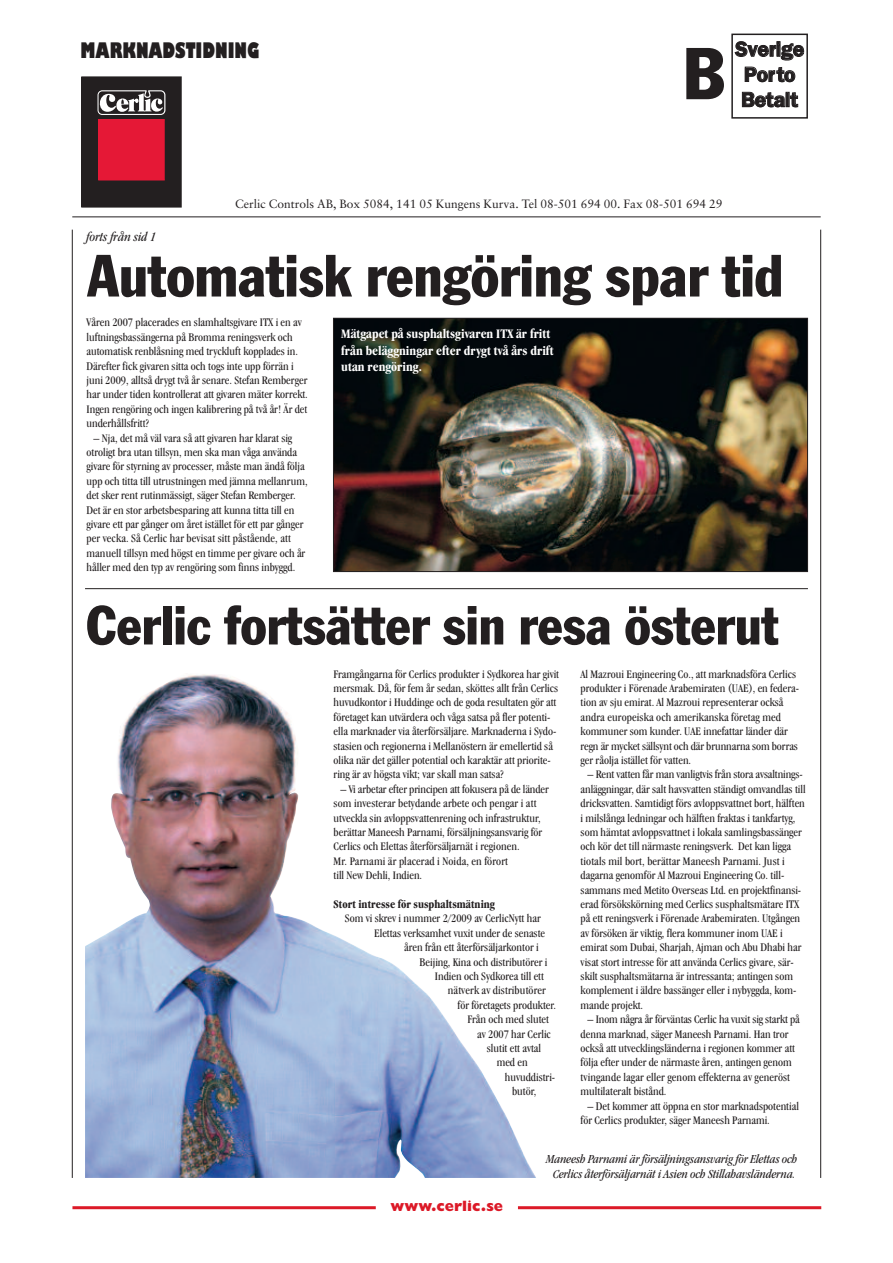
<style>
.page{position:relative;width:893px;height:1263px;background:#fff}
.page>*{position:absolute;margin:0;border:0;box-sizing:border-box;transform-origin:0 0}
.t1{font:condensed 72px "Franklin Gothic";color:#231f20}
.t2{font:condensed 58.5px "Franklin Gothic";color:#231f20}
.t3{font:condensed 54px "Franklin Gothic";color:#231f20}
.t4{font:600 21px/25.2px "Franklin Gothic";letter-spacing:-.01em;color:#231f20}
.t5{font:800 condensed 21px "Gill Sans";color:#231f20}
.t6{font:800 15px "Gill Sans";color:#dc1927}
.t7{font:700 condensed 13.5px/16.2px "Garamond IT Cby BT";color:#fff}
.t8{font:italic condensed 13.5px "Garamond IT Cby BT";color:#231f20}
.t9{font:italic condensed 12.75px/15.3px "Garamond IT Cby BT";letter-spacing:-.01em;color:#231f20;text-align:center}
.t10{font:condensed 12px/14.4px "Garamond IT Cby BT";color:#231f20}
.t11{font:12px "Sabon";color:#231f20}
.t12{font:700 condensed 12px "Garamond IT Cby BT";color:#231f20}
</style>
<div class="page">
<div style="left:731px;top:34px;width:77px;height:85px;border:2px solid #231f20"></div>
<hr style="left:72px;top:216px;width:749px;height:1px;background:#231f20">
<hr style="left:85px;top:588px;width:723px;height:1px;background:#231f20">
<hr style="left:72px;top:230px;width:1px;height:948px;background:#231f20">
<hr style="left:820px;top:230px;width:1px;height:948px;background:#231f20">
<hr style="left:72px;top:1206px;width:304px;height:3px;background:#dc1927">
<hr style="left:518px;top:1206px;width:303px;height:3px;background:#dc1927">
<img style="left:335px;top:320px;width:471px;height:250px">
<div style="left:333px;top:318px;width:475px;height:254px;border:1px solid #231f20"></div>
<div style="left:82px;top:77px;width:99px;height:130px;background:#231f20"></div>
<div style="left:81px;top:77px;width:101px;height:130px;border:1px solid #231f20"></div>
<div style="left:99px;top:120px;width:65px;height:60px;background:#e51836"></div>
<div style="left:98px;top:119px;width:67px;height:61px;border:1px solid #e51836"></div>
<svg style="left:97px;top:90px;width:68px;height:25px"></svg>
<img style="left:85px;top:674px;width:451px;height:504px">
<h3 class="t5" style="left:81px;top:42px;width:180px">MARKNADSTIDNING</h3>
<h1 class="t1" style="left:683px;top:48px;width:43px">B</h1>
<h3 class="t4" style="left:735px;top:36px;width:71px">Sverige<br>Porto<br>Betalt</h3>
<p class="t8" style="left:87px;top:232px;width:71px">forts från sid 1</p>
<p class="t11" style="left:235px;top:199px;width:489px">Cerlic Controls AB, Box 5084, 141 05 Kungens Kurva. Tel 08-501 694 00. Fax 08-501 694 29</p>
<h2 class="t2" style="left:87px;top:255px;width:698px">Automatisk rengöring spar tid</h2>
<p class="t7" style="left:341px;top:327px;width:214px">Mätgapet på susphaltsgivaren ITX är fritt från beläggningar efter drygt två års drift utan rengöring.</p>
<p class="t10" style="left:87px;top:316px;width:223px">Våren 2007 placerades en slamhaltsgivare ITX i en av luftningsbassängerna på Bromma reningsverk och automatisk renblåsning med tryckluft kopplades in.<br>Därefter fick givaren sitta och togs inte upp förrän i juni 2009, alltså drygt två år senare. Stefan Remberger har under tiden kontrollerat att givaren mäter korrekt.<br>Ingen rengöring och ingen kalibrering på två år! Är det underhållsfritt?</p>
<p class="t10" style="left:87px;top:432px;width:223px;text-indent:7px">– Nja, det må väl vara så att givaren har klarat sig otroligt bra utan tillsyn, men ska man våga använda givare för styrning av processer, måste man ändå följa upp och titta till utrustningen med jämna mellanrum, det sker rent rutinmässigt, säger Stefan Remberger.<br>Det är en stor arbetsbesparing att kunna titta till en givare ett par gånger om året istället för ett par gånger per vecka. Så Cerlic har bevisat sitt påstående, att manuell tillsyn med högst en timme per givare och år håller med den typ av rengöring som finns inbyggd.</p>
<h3 class="t3" style="left:87px;top:606px;width:694px">Cerlic fortsätter sin resa österut</h3>
<p class="t10" style="left:334px;top:667px;width:227px">Framgångarna för Cerlics produkter i Sydkorea har givit mersmak. Då, för fem år sedan, sköttes allt från Cerlics huvudkontor i Huddinge och de goda resultaten gör att företaget kan utvärdera och våga satsa på fler potenti&shy;ella marknader via återförsäljare. Marknaderna i Sydo&shy;stasien och regionerna i Mellanöstern är emellertid så olika när det gäller potential och karaktär att priorite&shy;ring är av högsta vikt; var skall man satsa?</p>
<p class="t10" style="left:334px;top:783px;width:217px;text-indent:7px">– Vi arbetar efter principen att fokusera på de länder som investerar betydande arbete och pengar i att utveckla sin avloppsvattenrening och infrastruktur, berättar Maneesh Parnami, försäljningsansvarig för Cerlics och Elettas återförsäljarnät i regionen.<br>Mr. Parnami är placerad i Noida, en förort<br>till New Dehli, Indien.</p>
<p class="t12" style="left:334px;top:899px;width:163px">Stort intresse för susphaltsmätning</p>
<p class="t10" style="left:345px;top:912px;width:197px">Som vi skrev i nummer 2/2009 av CerlicNytt har</p>
<p class="t10" style="left:374px;top:927px;width:172px">Elettas verksamhet vuxit under de senaste</p>
<p class="t10" style="left:404px;top:941px;width:136px">åren från ett återförsäljarkontor i</p>
<p class="t10" style="left:419px;top:955px;width:129px">Beijing, Kina och distributörer i</p>
<p class="t10" style="left:435px;top:970px;width:111px">Indien och Sydkorea till ett</p>
<p class="t10" style="left:448px;top:984px;width:100px">nätverk av distributörer</p>
<p class="t10" style="left:458px;top:999px;width:100px">för företagets produkter.</p>
<p class="t10" style="left:467px;top:1013px;width:83px">Från och med slutet</p>
<p class="t10" style="left:477px;top:1027px;width:75px">av 2007 har Cerlic</p>
<p class="t10" style="left:487px;top:1042px;width:56px">slutit ett avtal</p>
<p class="t10" style="left:497px;top:1056px;width:32px">med en</p>
<p class="t10" style="left:505px;top:1071px;width:52px">huvuddistri-</p>
<p class="t10" style="left:512px;top:1085px;width:26px">butör,</p>
<p class="t10" style="left:581px;top:667px;width:220px">Al Mazroui Engineering Co., att marknadsföra Cerlics produkter i Förenade Arabemiraten (UAE), en federa&shy;tion av sju emirat. Al Mazroui representerar också andra europeiska och amerikanska företag med kommuner som kunder. UAE innefattar länder där regn är mycket sällsynt och där brunnarna som borras ger råolja istället för vatten.</p>
<p class="t10" style="left:581px;top:768px;width:227px;text-indent:7px">– Rent vatten får man vanligtvis från stora avsaltnings&shy;anläggningar, där salt havsvatten ständigt omvandlas till dricksvatten. Samtidigt förs avloppsvattnet bort, hälften i milslånga ledningar och hälften fraktas i tankfartyg, som hämtat avloppsvattnet i lokala samlingsbassänger och kör det till närmaste reningsverk. Det kan ligga tiotals mil bort, berättar Maneesh Parnami. Just i dagarna genomför Al Mazroui Engineering Co. till&shy;sammans med Metito Overseas Ltd. en projektfinansi&shy;erad försökskörning med Cerlics susphaltsmätare ITX på ett reningsverk i Förenade Arabemiraten. Utgången av försöken är viktig, flera kommuner inom UAE i emirat som Dubai, Sharjah, Ajman och Abu Dhabi har visat stort intresse för att använda Cerlics givare, sär&shy;skilt susphaltsmätarna är intressanta; antingen som komplement i äldre bassänger eller i nybyggda, kom&shy;mande projekt.</p>
<p class="t10" style="left:581px;top:1013px;width:221px;text-indent:7px">– Inom några år förväntas Cerlic ha vuxit sig starkt på denna marknad, säger Maneesh Parnami. Han tror också att utvecklingsländerna i regionen kommer att följa efter under de närmaste åren, antingen genom tvingande lagar eller genom effekterna av generöst multilateralt bistånd.</p>
<p class="t10" style="left:581px;top:1099px;width:220px;text-indent:7px">– Det kommer att öppna en stor marknadspotential för Cerlics produkter, säger Maneesh Parnami.</p>
<p class="t6" style="left:391px;top:1200px;width:114px">www.cerlic.se</p>
<p class="t9" style="left:546px;top:1152px;width:253px">Maneesh Parnami är försäljningsansvarig för Elettas och<br>Cerlics återförsäljarnät i Asien och Stillahavsländerna.</p>
</div>
